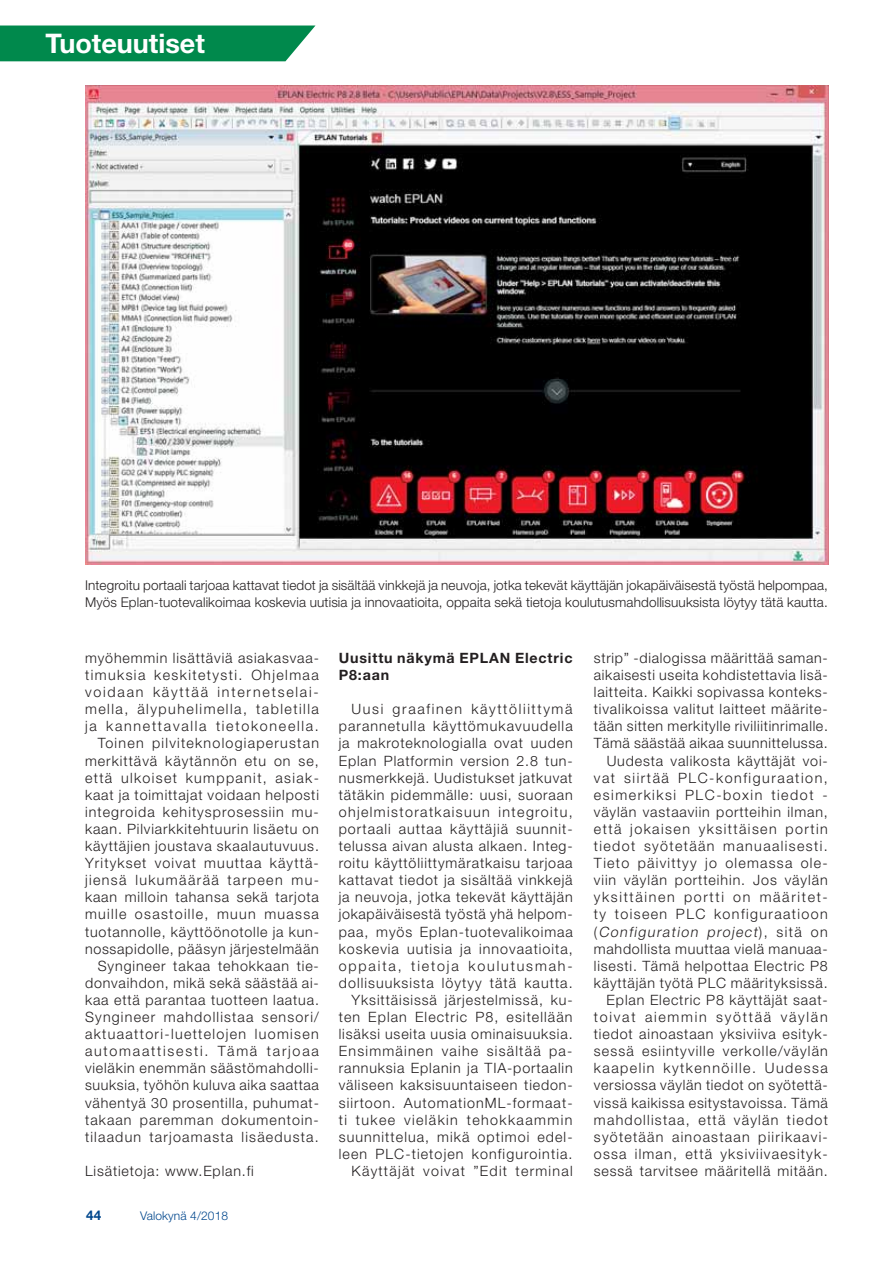
<style>
.page{position:relative;width:893px;height:1263px;background:#fff}
.page>*{position:absolute;margin:0;border:0;box-sizing:border-box;transform-origin:0 0}
.t1{font:700 27px "Helvetica Neue LT Std";color:#fff}
.t2{font:300 14.25px/17.1px "Helvetica Neue LT Std";letter-spacing:.065em;color:#231f20;text-align:right}
.t3{font:700 14.25px/17.1px "Helvetica Neue LT Std";letter-spacing:.06em;color:#231f20}
.t4{font:300 13.5px/17.1px "Helvetica Neue LT Std";letter-spacing:.01em;color:#231f20}
.t5{font:700 13.5px "Helvetica Neue LT Std";color:#00478d}
.t6{font:300 12px "Helvetica Neue LT Std";letter-spacing:.01em;color:#00478d}
.s1{font-style:italic}
</style>
<div class="page">
<svg style="left:0;top:25px;width:315px;height:37px;background:#139159"></svg>
<img style="left:85px;top:86px;width:744px;height:479px">
<h1 class="t1" style="left:37px;top:32px;width:95px">U tiset</h1>
<h1 class="t1" style="left:45px;top:33px;width:161px">Tuoteuutiset</h1>
<p class="t4" style="left:85px;top:578px;width:744px">Integroitu portaali tarjoaa kattavat tiedot ja sisältää vinkkejä ja neuvoja, jotka tekevät käyttäjän jokapäiväisestä työstä helpompaa,<br>Myös Eplan-tuotevalikoimaa koskevia uutisia ja innovaatioita, oppaita sekä tietoja koulutusmahdollisuuksista löytyy tätä kautta.</p>
<p class="t2" style="left:85px;top:651px;width:236px">myöhemmin lisättäviä asiakasvaa&shy;timuksia keskitetysti. Ohjelmaa voidaan käyttää internetselai&shy;mella, älypuhelimella, tabletilla ja kannettavalla tietokoneella.<br>Toinen pilviteknologiaperustan merkittävä käytännön etu on se, että ulkoiset kumppanit, asiak&shy;kaat ja toimittajat voidaan helposti integroida kehitysprosessiin mu&shy;kaan. Pilviarkkitehtuurin lisäetu on käyttäjien joustava skaalautuvuus.<br>Yritykset voivat muuttaa käyttä&shy;jiensä lukumäärää tarpeen mu&shy;kaan milloin tahansa sekä tarjota muille osastoille, muun muassa tuotannolle, käyttöönotolle ja kun&shy;nossapidolle, pääsyn järjestelmään Syngineer takaa tehokkaan tie&shy;donvaihdon, mikä sekä säästää ai&shy;kaa että parantaa tuotteen laatua.<br>Syngineer mahdollistaa sensori/ aktuaattori-luettelojen luomisen automaattisesti. Tämä tarjoaa vieläkin enemmän säästömahdolli&shy;suuksia, työhön kuluva aika saattaa vähentyä 30 prosentilla, puhumat&shy;takaan paremman dokumentoin&shy;tilaadun tarjoamasta lisäedusta.</p>
<p class="t2" style="left:85px;top:1164px;width:170px">Lisätietoja: www.Eplan.fi</p>
<p class="t5" style="left:86px;top:1210px;width:17px">44</p>
<p class="t6" style="left:140px;top:1211px;width:90px">Valokynä 4/2018</p>
<p class="t3" style="left:339px;top:651px;width:235px">Uusittu näkymä EPLAN Electric<br>P8:aan</p>
<p class="t2" style="left:339px;top:702px;width:236px">Uusi graafinen käyttöliittymä parannetulla käyttömukavuudella ja makroteknologialla ovat uuden Eplan Platformin version 2.8 tun&shy;nusmerkkejä. Uudistukset jatkuvat tätäkin pidemmälle: uusi, suoraan ohjelmistoratkaisuun integroitu, portaali auttaa käyttäjiä suunnit&shy;telussa aivan alusta alkaen. Integ&shy;roitu käyttöliittymäratkaisu tarjoaa kattavat tiedot ja sisältää vinkkejä ja neuvoja, jotka tekevät käyttäjän jokapäiväisestä työstä yhä helpom&shy;paa, myös Eplan-tuotevalikoimaa koskevia uutisia ja innovaatioita, oppaita, tietoja koulutusmah&shy;dollisuuksista löytyy tätä kautta.<br>Yksittäisissä järjestelmissä, ku&shy;ten Eplan Electric P8, esitellään lisäksi useita uusia ominaisuuksia.<br>Ensimmäinen vaihe sisältää pa&shy;rannuksia Eplanin ja TIA-portaalin väliseen kaksisuuntaiseen tiedon&shy;siirtoon. AutomationML-formaat&shy;ti tukee vieläkin tehokkaammin suunnittelua, mikä optimoi edel&shy;leen PLC-tietojen konfigurointia.<br>Käyttäjät voivat ”Edit terminal</p>
<p class="t2" style="left:594px;top:651px;width:236px">strip” -dialogissa määrittää saman&shy;aikaisesti useita kohdistettavia lisä&shy;laitteita. Kaikki sopivassa konteks&shy;tivalikoissa valitut laitteet määrite&shy;tään sitten merkitylle riviliitinrimalle.<br>Tämä säästää aikaa suunnittelussa.<br>Uudesta valikosta käyttäjät voi&shy;vat siirtää PLC-konfiguraation, esimerkiksi PLC-boxin tiedot - väylän vastaaviin portteihin ilman, että jokaisen yksittäisen portin tiedot syötetään manuaalisesti.<br>Tieto päivittyy jo olemassa ole&shy;viin väylän portteihin. Jos väylän yksittäinen portti on määritet&shy;ty toiseen PLC konfiguraatioon (<span class="s1">Configuration project</span>), sitä on mahdollista muuttaa vielä manuaa&shy;lisesti. Tämä helpottaa Electric P8 käyttäjän työtä PLC määrityksissä.<br>Eplan Electric P8 käyttäjät saat&shy;toivat aiemmin syöttää väylän tiedot ainoastaan yksiviiva esityk&shy;sessä esiintyville verkolle/väylän kaapelin kytkennöille. Uudessa versiossa väylän tiedot on syötettä&shy;vissä kaikissa esitystavoissa. Tämä mahdollistaa, että väylän tiedot syötetään ainoastaan piirikaavi&shy;ossa ilman, että yksiviivaesityk&shy;sessä tarvitsee määritellä mitään.</p>
</div>
